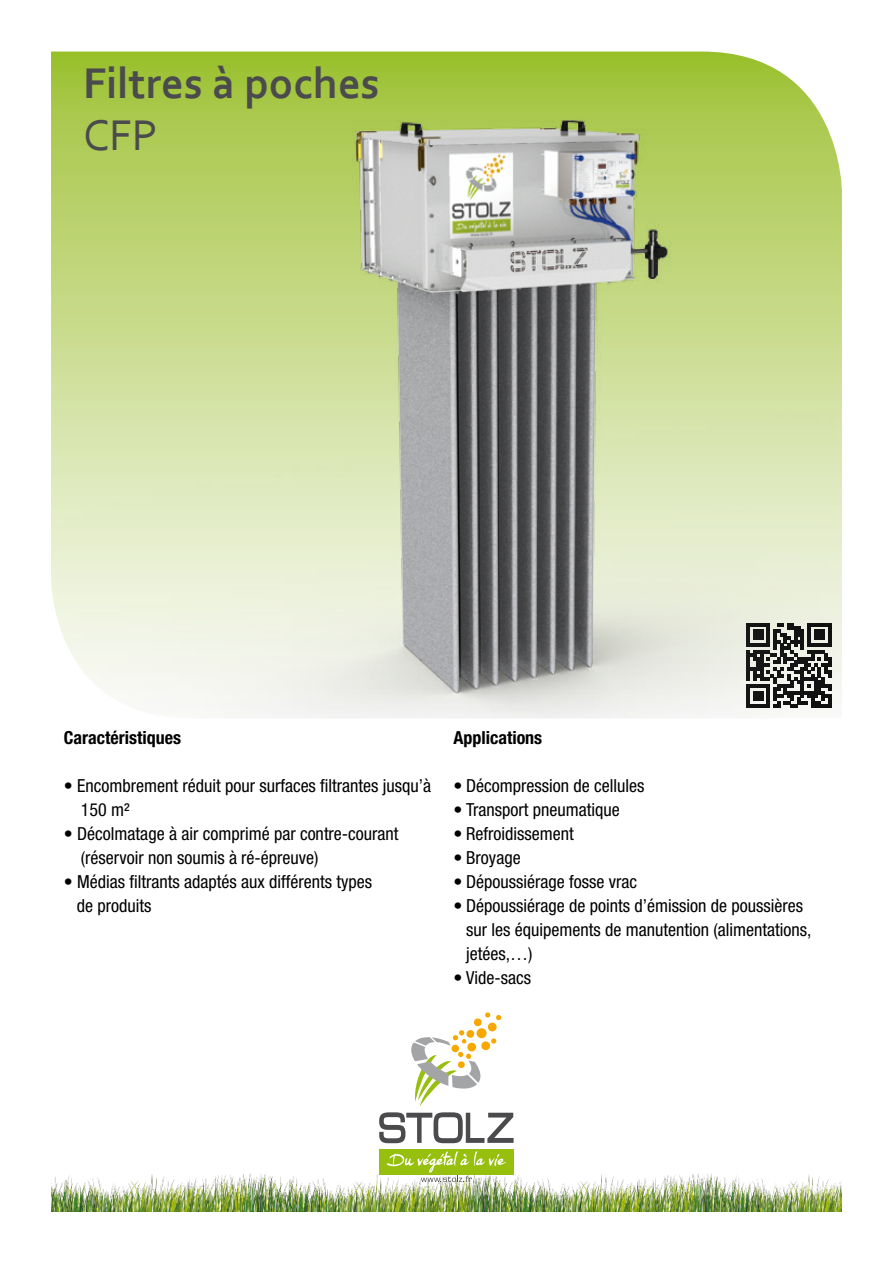
<style>
.page{position:relative;width:893px;height:1263px;background:#fff}
.page>*{position:absolute;margin:0;border:0;box-sizing:border-box;transform-origin:0 0}
.t1{font:700 45px "Corbel";color:#4b4b4d}
.t2{font:45px "Corbel";color:#4b4b4d}
.t3{font:condensed 18px/24px "Helvetica Neue LT Std";color:#000}
.t4{font:700 condensed 18px "Helvetica Neue LT Std";color:#000}
</style>
<div class="page">
<img style="left:51px;top:1173px;width:791px;height:39px">
<svg style="left:379px;top:1112px;width:135px;height:31px"></svg>
<svg style="left:411px;top:1012px;width:90px;height:94px"></svg>
<div style="left:379px;top:1148px;width:135px;height:26px;background:#97bf0d"></div>
<svg style="left:387px;top:1151px;width:119px;height:31px"></svg>
<img style="left:51px;top:52px;width:791px;height:666px">
<h1 class="t1" style="left:83px;top:55px;width:298px">Filtres à poches</h1>
<h1 class="t2" style="left:83px;top:108px;width:76px">CFP</h1>
<p class="t4" style="left:64px;top:727px;width:119px">Caractéristiques</p>
<p class="t3" style="left:81px;top:774px;width:352px;text-indent:-17px">• Encombrement réduit pour surfaces filtrantes jusqu’à<br>150 m²</p>
<p class="t3" style="left:81px;top:822px;width:319px;text-indent:-17px">• Décolmatage à air comprimé par contre-courant (réservoir non soumis à ré-épreuve)</p>
<p class="t3" style="left:77px;top:870px;width:297px;text-indent:-13px">• Médias filtrants adaptés aux différents types de produits</p>
<p class="t4" style="left:453px;top:727px;width:90px">Applications</p>
<p class="t3" style="left:453px;top:774px;width:193px">• Décompression de cellules</p>
<p class="t3" style="left:453px;top:798px;width:168px">• Transport pneumatique</p>
<p class="t3" style="left:453px;top:822px;width:122px">• Refroidissement</p>
<p class="t3" style="left:453px;top:846px;width:69px">• Broyage</p>
<p class="t3" style="left:453px;top:869px;width:185px">• Dépoussiérage fosse vrac</p>
<p class="t3" style="left:466px;top:893px;width:347px;text-indent:-13px">• Dépoussiérage de points d’émission de poussières sur les équipements de manutention (alimentations, jetées,…)</p>
<p class="t3" style="left:453px;top:965px;width:79px">• Vide-sacs</p>
</div>
